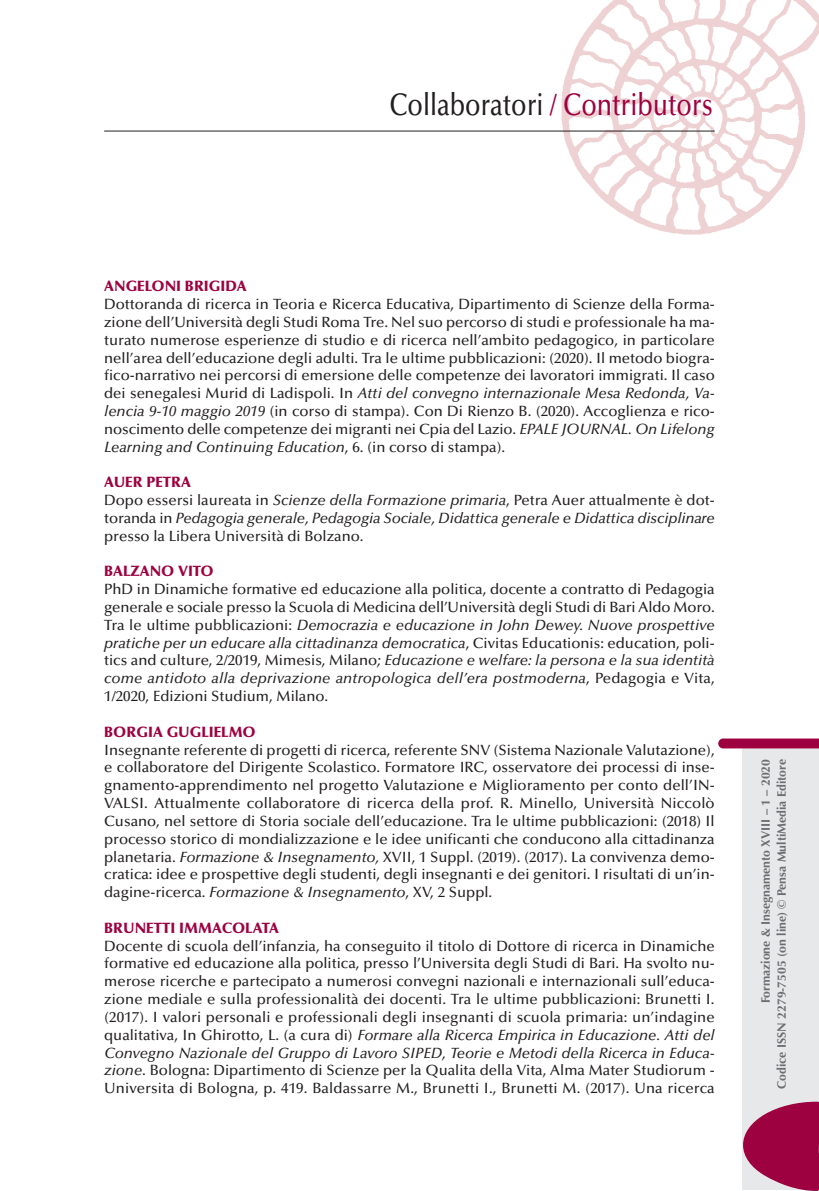
<style>
.page{position:relative;width:819px;height:1191px;background:#fff}
.page>*{position:absolute;margin:0;border:0;box-sizing:border-box;transform-origin:0 0}
.t1{font:500 31.5px "Optima";color:#231f20;scale:.8 1}
.t2{font:500 14.88px/17.8px "Optima";color:#231f20;text-align:justify}
.t3{font:italic 500 14.88px/17.8px "Optima";letter-spacing:-.01em;color:#231f20}
.t4{font:900 14.88px "Optima";color:#9d0140}
.t5{font:700 12.25px/15.8px "Optima";color:#6c6d70;text-align:right}
.s1{color:#9d0140}
.s2{font-style:italic}
.s3{font-weight:900;font-style:normal;color:#9d0140}
.s4{font-style:normal}
</style>
<div class="page">
<div style="left:741px;top:748px;width:78px;height:442px;background:#e7e8e9"></div>
<svg style="left:718px;top:738px;width:101px;height:10px"></svg>
<svg style="left:743px;top:1101px;width:76px;height:90px"></svg>
<img style="left:539px;top:0;width:280px;height:235px">
<hr style="left:104px;top:131px;width:610px;height:1px;background:#231f20">
<h1 class="t1" style="left:389px;top:92px;width:406px">Collaboratori <span class="s1">/ Contributors</span></h1>
<p class="t4" style="left:104px;top:280px;width:144px">ANGELONI BRIGIDA</p>
<p class="t2" style="left:104px;top:297px;width:612px">Dottoranda di ricerca in Teoria e Ricerca Educativa, Dipartimento di Scienze della Forma&shy;zione dell’Università degli Studi Roma Tre. Nel suo percorso di studi e professionale ha ma&shy;turato numerose esperienze di studio e di ricerca nell’ambito pedagogico, in particolare nell’area dell’educazione degli adulti. Tra le ultime pubblicazioni: (2020). Il metodo biogra&shy;fico-narrativo nei percorsi di emersione delle competenze dei lavoratori immigrati. Il caso dei senegalesi Murid di Ladispoli. In <span class="s2">Atti del convegno internazionale Mesa Redonda, Va&shy;lencia 9-10 maggio 2019</span> (in corso di stampa). Con Di Rienzo B. (2020). Accoglienza e rico&shy;noscimento delle competenze dei migranti nei Cpia del Lazio. <span class="s2">EPALE JOURNAL. On Lifelong Learning and Continuing Education</span>, 6. (in corso di stampa).</p>
<p class="t3" style="left:104px;top:475px;width:612px"><span class="s3">AUER PETRA<br></span><span class="s4">Dopo essersi laureata in</span> Scienze della Formazione primaria<span class="s4">, Petra Auer attualmente è dot&shy;toranda in</span> Pedagogia generale, Pedagogia Sociale, Didattica generale e Didattica disciplinare <span class="s4">presso la Libera Università di Bolzano.</span></p>
<p class="t4" style="left:104px;top:565px;width:111px">BALZANO VITO</p>
<p class="t2" style="left:104px;top:582px;width:612px">PhD in Dinamiche formative ed educazione alla politica, docente a contratto di Pedagogia generale e sociale presso la Scuola di Medicina dell’Università degli Studi di Bari Aldo Moro.<br>Tra le ultime pubblicazioni: <span class="s2">Democrazia e educazione in John Dewey. Nuove prospettive pratiche per un educare alla cittadinanza democratica</span>, Civitas Educationis: education, poli&shy;tics and culture, 2/2019, Mimesis, Milano<span class="s2">; Educazione e welfare: la persona e la sua identità come antidoto alla deprivazione antropologica dell’era postmoderna</span>, Pedagogia e Vita, 1/2020, Edizioni Studium, Milano.</p>
<p class="t4" style="left:104px;top:726px;width:153px">BORGIA GUGLIELMO</p>
<p class="t2" style="left:104px;top:742px;width:612px">Insegnante referente di progetti di ricerca, referente SNV (Sistema Nazionale Valutazione), e collaboratore del Dirigente Scolastico. Formatore IRC, osservatore dei processi di inse&shy;gnamento-apprendimento nel progetto Valutazione e Miglioramento per conto dell’IN-VALSI. Attualmente collaboratore di ricerca della prof. R. Minello, Università Niccolò Cusano, nel settore di Storia sociale dell’educazione. Tra le ultime pubblicazioni: (2018) Il processo storico di mondializzazione e le idee unificanti che conducono alla cittadinanza planetaria. <span class="s2">Formazione &amp; Insegnamento,</span> XVII, 1 Suppl. (2019). (2017). La convivenza demo&shy;cratica: idee e prospettive degli studenti, degli insegnanti e dei genitori. I risultati di un’in&shy;dagine-ricerca. <span class="s2">Formazione &amp; Insegnamento</span>, XV, 2 Suppl.</p>
<p class="t4" style="left:104px;top:921px;width:176px">BRUNETTI IMMACOLATA</p>
<p class="t2" style="left:104px;top:938px;width:612px">Docente di scuola dell’infanzia, ha conseguito il titolo di Dottore di ricerca in Dinamiche formative ed educazione alla politica, presso l’Universita degli Studi di Bari. Ha svolto nu&shy;merose ricerche e partecipato a numerosi convegni nazionali e internazionali sull’educa&shy;zione mediale e sulla professionalità dei docenti. Tra le ultime pubblicazioni: Brunetti I. (2017). I valori personali e professionali degli insegnanti di scuola primaria: un’indagine qualitativa, In Ghirotto, L. (a cura di) <span class="s2">Formare alla Ricerca Empirica in Educazione. Atti del Convegno Nazionale del Gruppo di Lavoro SIPED, Teorie e Metodi della Ricerca in Educa&shy;zione</span>. Bologna: Dipartimento di Scienze per la Qualita della Vita, Alma Mater Studiorum - Universita di Bologna, p. 419. Baldassarre M., Brunetti I., Brunetti M. (2017). Una ricerca</p>
<p class="t5" style="left:758px;top:1089px;width:331px;rotate:-90deg">Formazione &amp; Insegnamento XVIII – 1 – 2020<br>Codice ISSN 2279-7505 (on line) © Pensa MultiMedia Editore</p>
</div>
